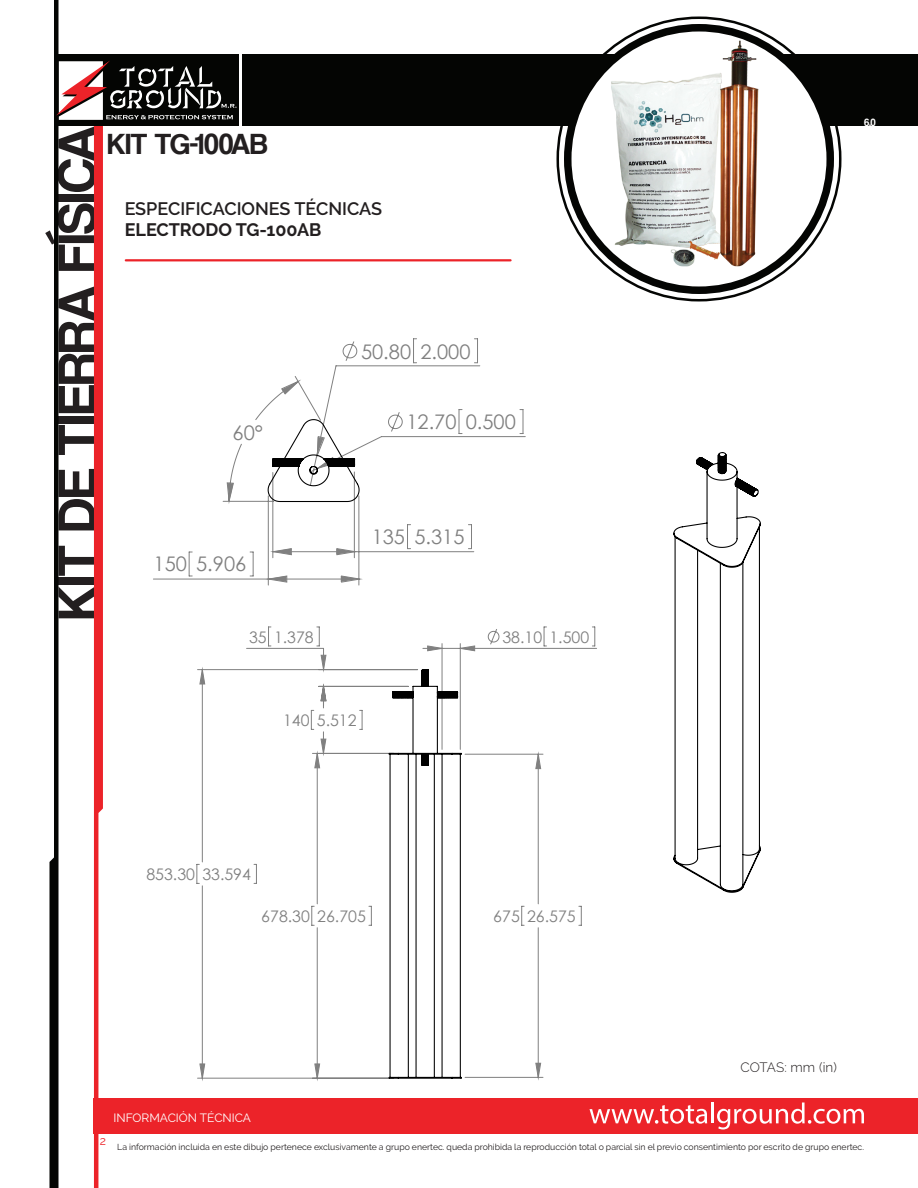
<style>
.page{position:relative;width:918px;height:1188px;background:#fff}
.page>*{position:absolute;margin:0;border:0;box-sizing:border-box;transform-origin:0 0}
.t1{font:55.65px "Coolvetica Rg";color:#231f20}
.t2{font:30px "Coolvetica Rg";color:#231f20}
.t3{font:20.1px "Century Gothic";color:#808080}
.t4{font:600 18px "Raleway";color:#231f20}
.t5{font:700 18px "Raleway";color:#231f20}
.t6{font:15.9px "Century Gothic";color:#808080}
.t7{font:300 13.5px "Raleway";color:#231f20}
.t8{font:12px "Raleway";color:#fff}
.t9{font:12px "Raleway";color:#ec2329}
.t10{font:10.8px "Coolvetica Rg";color:#fff}
.t11{font:8.7px "Raleway";color:#231f20}
</style>
<div class="page">
<div style="left:94px;top:1098px;width:824px;height:36px;background:#ec2329"></div>
<div style="left:243px;top:54px;width:675px;height:72px;background:#040503"></div>
<svg style="left:590px;top:1105px;width:117px;height:19px"></svg>
<hr style="left:711px;top:1102px;width:3px;height:21px;background:#fff">
<svg style="left:717px;top:1103px;width:147px;height:27px"></svg>
<div style="left:568px;top:28px;width:262px;height:262px;background:#fff;border-radius:50%"></div>
<img style="left:604px;top:38px;width:167px;height:230px">
<div style="left:564px;top:24px;width:270px;height:270px;border:8px solid #040503;border-radius:50%"></div>
<hr style="left:126px;top:259px;width:385px;height:2px;background:#ec2329">
<svg style="left:487px;top:629px;width:13px;height:16px"></svg>
<svg style="left:363px;top:645px;width:179px;height:434px"></svg>
<hr style="left:538px;top:754px;width:1px;height:150px;background:#808080">
<hr style="left:538px;top:928px;width:1px;height:149px;background:#808080">
<hr style="left:465px;top:754px;width:78px;height:1px;background:#808080">
<hr style="left:465px;top:1077px;width:78px;height:1px;background:#808080">
<svg style="left:579px;top:906px;width:3px;height:20px"></svg>
<svg style="left:521px;top:906px;width:3px;height:20px"></svg>
<hr style="left:319px;top:669px;width:99px;height:1px;background:#808080">
<hr style="left:319px;top:686px;width:89px;height:1px;background:#808080">
<hr style="left:312px;top:753px;width:82px;height:1px;background:#808080">
<hr style="left:312px;top:1078px;width:82px;height:1px;background:#808080">
<svg style="left:369px;top:906px;width:3px;height:20px"></svg>
<hr style="left:460px;top:648px;width:137px;height:1px;background:#808080">
<hr style="left:460px;top:644px;width:1px;height:105px;background:#808080">
<hr style="left:442px;top:644px;width:1px;height:105px;background:#808080">
<svg style="left:592px;top:627px;width:3px;height:20px"></svg>
<svg style="left:544px;top:627px;width:2px;height:20px"></svg>
<svg style="left:536px;top:754px;width:5px;height:15px"></svg>
<svg style="left:536px;top:1063px;width:5px;height:14px"></svg>
<svg style="left:423px;top:646px;width:52px;height:5px"></svg>
<svg style="left:388px;top:668px;width:74px;height:411px"></svg>
<svg style="left:363px;top:338px;width:163px;height:215px"></svg>
<svg style="left:50px;top:0;width:313px;height:1188px"></svg>
<svg style="left:673px;top:452px;width:88px;height:441px"></svg>
<h1 class="t1" style="left:44px;top:620px;width:495px;rotate:-90deg">KIT DE TIERRA FÍSICA</h1>
<h2 class="t2" style="left:107px;top:126px;width:161px">KIT TG-100AB</h2>
<h3 class="t4" style="left:125px;top:198px;width:259px">ESPECIFICACIONES TÉCNICAS</h3>
<h3 class="t5" style="left:125px;top:219px;width:198px">ELECTRODO TG-100AB</h3>
<h3 class="t3" style="left:361px;top:337px;width:111px">50.80 2.000</h3>
<h3 class="t3" style="left:406px;top:408px;width:111px">12.70 0.500</h3>
<h3 class="t3" style="left:233px;top:419px;width:32px">60°</h3>
<h3 class="t3" style="left:372px;top:523px;width:94px">135 5.315</h3>
<h3 class="t3" style="left:154px;top:550px;width:94px">150 5.906</h3>
<h3 class="t6" style="left:249px;top:626px;width:66px">35 1.378</h3>
<h3 class="t6" style="left:283px;top:709px;width:75px">140 5.512</h3>
<h3 class="t6" style="left:146px;top:863px;width:106px">853.30 33.594</h3>
<h3 class="t6" style="left:261px;top:905px;width:106px">678.30 26.705</h3>
<h3 class="t8" style="left:113px;top:1110px;width:139px">INFORMACIÓN TÉCNICA</h3>
<h3 class="t6" style="left:502px;top:626px;width:88px">38.10 1.500</h3>
<h3 class="t6" style="left:493px;top:905px;width:84px">675 26.575</h3>
<p class="t10" style="left:864px;top:116px;width:13px">6.0</p>
<h3 class="t7" style="left:740px;top:1059px;width:98px">COTAS: mm (in)</h3>
<h3 class="t9" style="left:100px;top:1134px;width:8px">2</h3>
<p class="t11" style="left:117px;top:1142px;width:748px">La información incluida en este dibujo pertenece exclusivamente a grupo enertec. queda prohibida la reproducción total o parcial sin el previo consentimiento por escrito de grupo enertec.</p>
</div>
